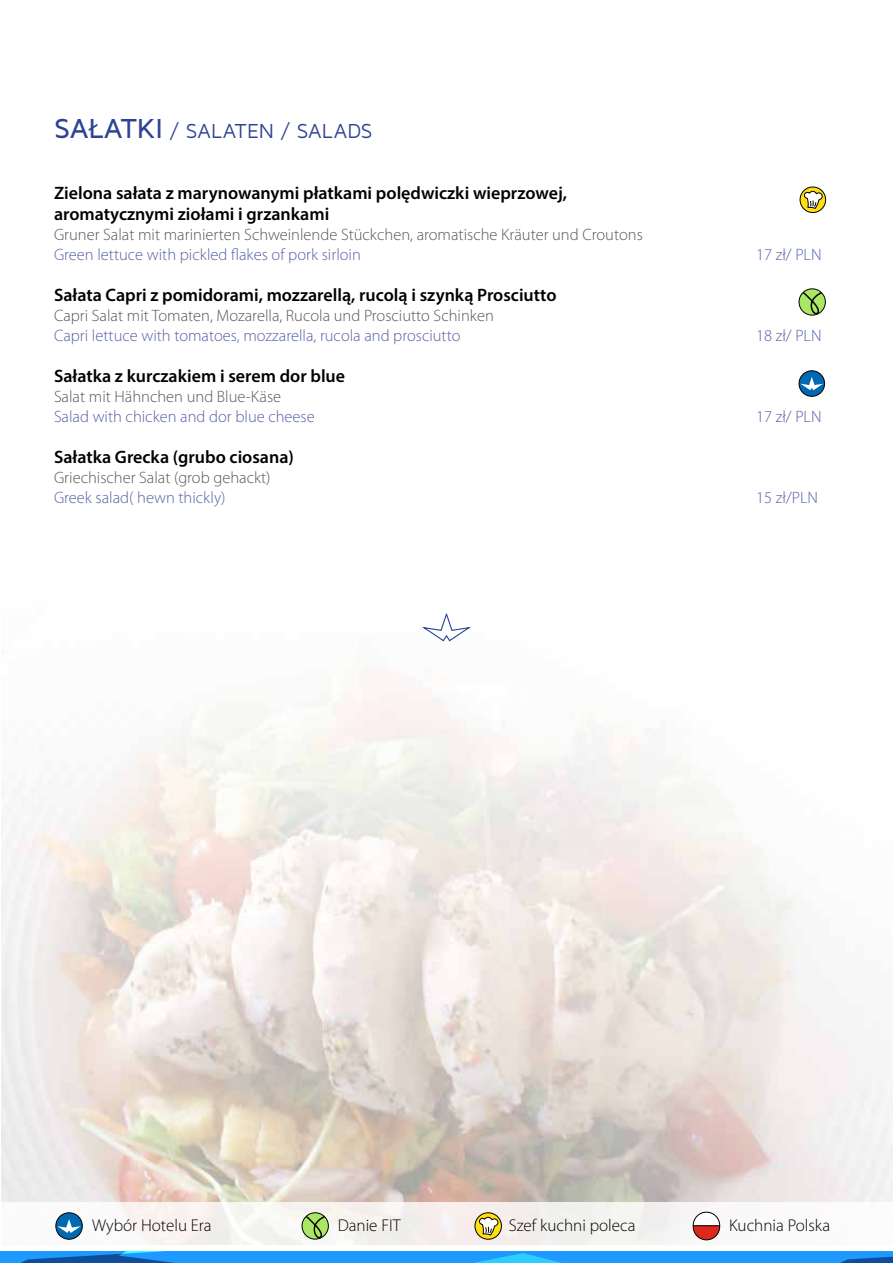
<style>
.page{position:relative;width:893px;height:1263px;background:#fff}
.page>*{position:absolute;margin:0;border:0;box-sizing:border-box;transform-origin:0 0}
.t1{font:21px "Maven Pro";letter-spacing:.005em;color:#2e4492}
.t2{font:600 18px/21.6px "Myriad Pro";color:#000}
.t3{font:300 17.1px "Myriad Pro";color:#000}
.t4{font:300 16.5px "Myriad Pro";color:#575756}
.t5{font:300 16.5px "Myriad Pro";color:#5661a7}
.s1{font-weight:500;font-size:28.5px}
</style>
<div class="page">
<img style="left:2px;top:667px;width:891px;height:535px">
<svg style="left:422px;top:613px;width:49px;height:29px"></svg>
<div style="left:0;top:1202px;width:893px;height:49px;background:#f8f5f1"></div>
<svg style="left:799px;top:289px;width:26px;height:26px"></svg>
<div style="left:799px;top:288px;width:27px;height:27px;border:1px solid #000;border-radius:50%"></div>
<svg style="left:802px;top:291px;width:21px;height:25px"></svg>
<svg style="left:799px;top:371px;width:26px;height:25px"></svg>
<div style="left:799px;top:370px;width:26px;height:27px;border:1px solid #000;border-radius:50%"></div>
<svg style="left:800px;top:377px;width:23px;height:13px"></svg>
<svg style="left:800px;top:187px;width:26px;height:26px"></svg>
<div style="left:800px;top:187px;width:26px;height:26px;border:1px solid #000;border-radius:50%"></div>
<svg style="left:804px;top:191px;width:19px;height:19px"></svg>
<svg style="left:0;top:1212px;width:893px;height:51px"></svg>
<p class="t1" style="left:54px;top:118px;width:320px"><span class="s1">SAŁATKI</span> / SALATEN / SALADS</p>
<p class="t2" style="left:54px;top:181px;width:514px">Zielona sałata z marynowanymi płatkami polędwiczki wieprzowej, aromatycznymi ziołami i grzankami</p>
<p class="t4" style="left:54px;top:225px;width:590px">Gruner Salat mit marinierten Schweinlende Stückchen, aromatische Kräuter und Croutons</p>
<p class="t5" style="left:54px;top:245px;width:308px">Green lettuce with pickled flakes of pork sirloin</p>
<p class="t5" style="left:756px;top:245px;width:67px">17 zł/ PLN</p>
<p class="t2" style="left:54px;top:284px;width:504px">Sałata Capri z pomidorami, mozzarellą, rucolą i szynką Prosciutto</p>
<p class="t4" style="left:54px;top:306px;width:441px">Capri Salat mit Tomaten, Mozarella, Rucola und Prosciutto Schinken</p>
<p class="t5" style="left:54px;top:326px;width:408px">Capri lettuce with tomatoes, mozzarella, rucola and prosciutto</p>
<p class="t5" style="left:756px;top:326px;width:67px">18 zł/ PLN</p>
<p class="t2" style="left:54px;top:365px;width:293px">Sałatka z kurczakiem i serem dor blue</p>
<p class="t4" style="left:54px;top:387px;width:229px">Salat mit Hähnchen und Blue-Käse</p>
<p class="t5" style="left:54px;top:407px;width:262px">Salad with chicken and dor blue cheese</p>
<p class="t5" style="left:756px;top:407px;width:67px">17 zł/ PLN</p>
<p class="t2" style="left:54px;top:446px;width:241px">Sałatka Grecka (grubo ciosana)</p>
<p class="t4" style="left:54px;top:468px;width:218px">Griechischer Salat (grob gehackt)</p>
<p class="t5" style="left:54px;top:488px;width:173px">Greek salad( hewn thickly)</p>
<p class="t5" style="left:756px;top:488px;width:63px">15 zł/PLN</p>
<p class="t3" style="left:92px;top:1215px;width:121px">Wybór Hotelu Era</p>
<p class="t3" style="left:338px;top:1215px;width:65px">Danie FIT</p>
<p class="t3" style="left:509px;top:1215px;width:128px">Szef kuchni poleca</p>
<p class="t3" style="left:729px;top:1215px;width:103px">Kuchnia Polska</p>
</div>
